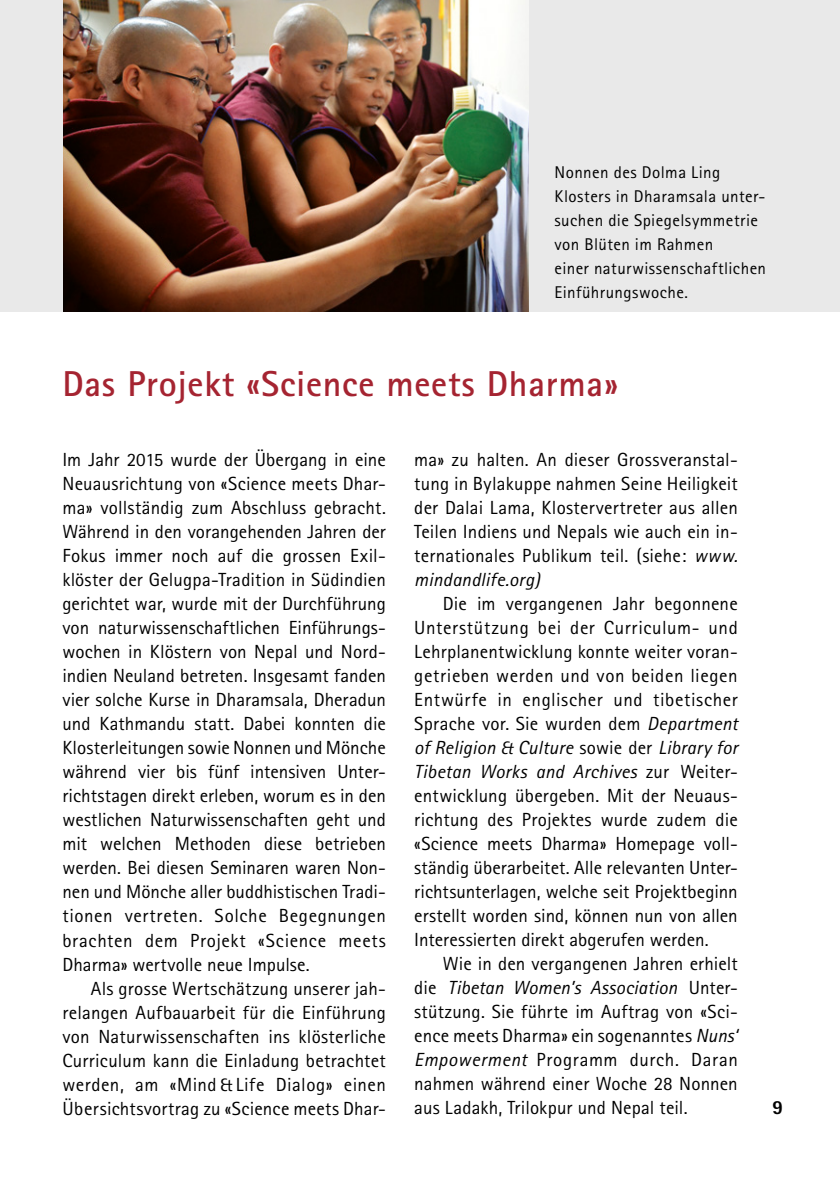
<style>
.page{position:relative;width:840px;height:1191px;background:#fff}
.page>*{position:absolute;margin:0;border:0;box-sizing:border-box;transform-origin:0 0}
.t1{font:700 36px "Rotis Sans Serif";letter-spacing:.02em;color:#a52431}
.t2{font:800 20px "Rotis Sans Serif";color:#000}
.t3{font:19px/24px "Rotis Sans Serif";letter-spacing:.005em;color:#000;text-align:justify}
.t4{font:17px/24px "Rotis Sans Serif";letter-spacing:.025em;color:#000}
.s1{font-style:italic}
</style>
<div class="page">
<div style="left:0;top:0;width:62px;height:312px;background:#e9e9e9"></div>
<div style="left:476px;top:0;width:363px;height:312px;background:#e9e9e9"></div>
<img style="left:63px;top:0;width:465px;height:312px">
<p class="t4" style="left:554px;top:160px;width:213px">Nonnen des Dolma Ling<br>Klosters in Dharamsala unter&shy;suchen die Spiegelsymmetrie von Blüten im Rahmen<br>einer naturwissenschaftlichen<br>Einführungswoche.</p>
<h1 class="t1" style="left:62px;top:361px;width:556px">Das Projekt «Science meets Dharma»</h1>
<p class="t3" style="left:62px;top:448px;width:325px">Im Jahr 2015 wurde der Übergang in eine Neuausrichtung von «Science meets Dhar&shy;ma» vollständig zum Abschluss gebracht.<br>Während in den vorangehenden Jahren der Fokus immer noch auf die grossen Exil&shy;klöster der Gelugpa-Tradition in Südindien gerichtet war, wurde mit der Durchführung von naturwissenschaftlichen Einführungs&shy;wochen in Klöstern von Nepal und Nord&shy;indien Neuland betreten. Insgesamt fanden vier solche Kurse in Dharamsala, Dheradun und Kathmandu statt. Dabei konnten die Klosterleitungen sowie Nonnen und Mönche während vier bis fünf intensiven Unter&shy;richtstagen direkt erleben, worum es in den westlichen Naturwissenschaften geht und mit welchen Methoden diese betrieben werden. Bei diesen Seminaren waren Non&shy;nen und Mönche aller buddhistischen Tradi&shy;tionen vertreten. Solche Begegnungen brachten dem Projekt «Science meets Dharma» wertvolle neue Impulse.</p>
<p class="t3" style="left:62px;top:976px;width:325px;text-indent:28px">Als grosse Wertschätzung unserer jah&shy;relangen Aufbauarbeit für die Einführung von Naturwissenschaften ins klösterliche Curriculum kann die Einladung betrachtet werden, am «Mind &amp; Life Dialog» einen Übersichtsvortrag zu «Science meets Dhar-</p>
<p class="t3" style="left:414px;top:448px;width:325px">ma» zu halten. An dieser Grossveranstal&shy;tung in Bylakuppe nahmen Seine Heiligkeit der Dalai Lama, Klostervertreter aus allen Teilen Indiens und Nepals wie auch ein in&shy;ternationales Publikum teil. (siehe: <span class="s1">www. mindandlife.org)</span></p>
<p class="t3" style="left:414px;top:592px;width:325px;text-indent:28px">Die im vergangenen Jahr begonnene Unterstützung bei der Curriculum- und Lehrplanentwicklung konnte weiter voran&shy;getrieben werden und von beiden liegen Entwürfe in englischer und tibetischer Sprache vor. Sie wurden dem <span class="s1">Department of Religion &amp; Culture</span> sowie der <span class="s1">Library for Tibetan Works and Archives</span> zur Weiter&shy;entwicklung übergeben. Mit der Neuaus&shy;richtung des Projektes wurde zudem die «Science meets Dharma» Homepage voll&shy;ständig überarbeitet. Alle relevanten Unter&shy;richtsunterlagen, welche seit Projektbeginn erstellt worden sind, können nun von allen Interessierten direkt abgerufen werden.</p>
<p class="t3" style="left:414px;top:952px;width:325px;text-indent:28px">Wie in den vergangenen Jahren erhielt die <span class="s1">Tibetan Women’s Association</span> Unter&shy;stützung. Sie führte im Auftrag von «Sci&shy;ence meets Dharma» ein sogenanntes <span class="s1">Nuns‘ Empowerment</span> Programm durch. Daran nahmen während einer Woche 28 Nonnen aus Ladakh, Trilokpur und Nepal teil.</p>
<p class="t2" style="left:771px;top:1095px;width:13px">9</p>
</div>
